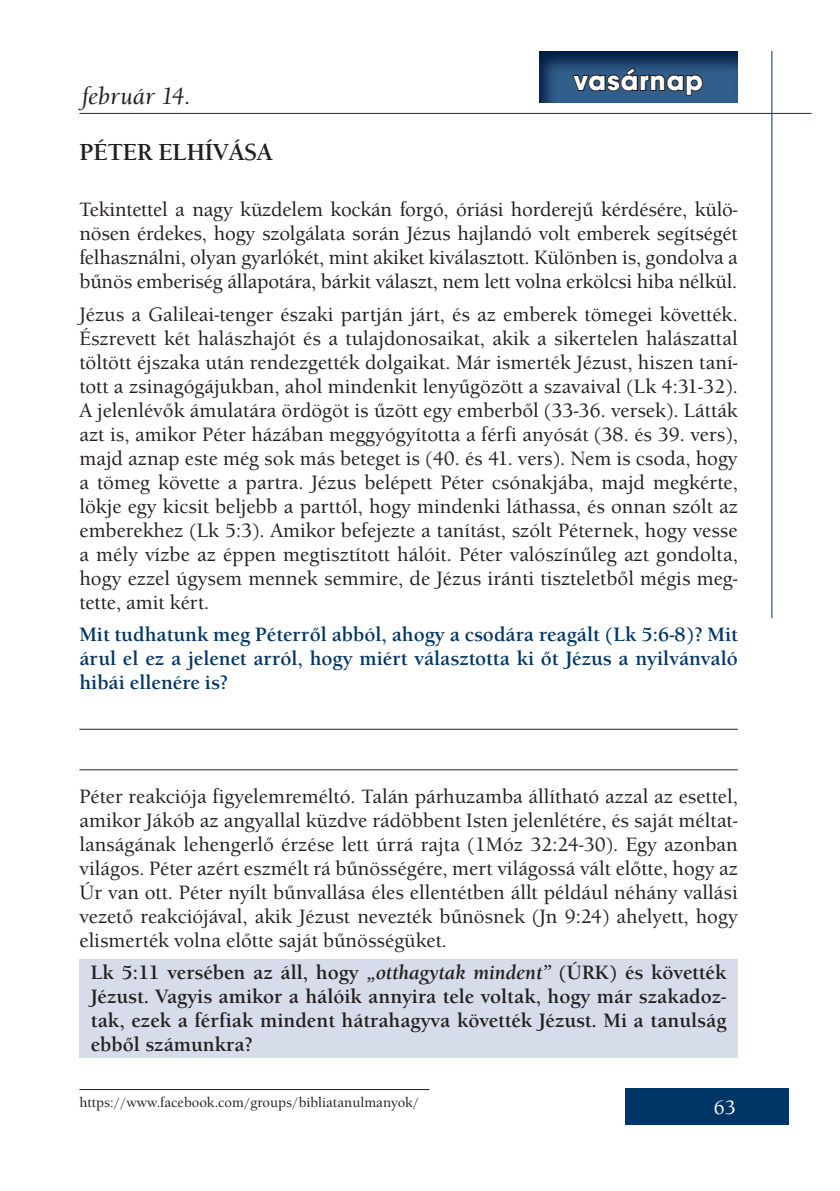
<style>
.page{position:relative;width:840px;height:1191px;background:#fff}
.page>*{position:absolute;margin:0;border:0;box-sizing:border-box;transform-origin:0 0}
.t1{font:700 28px "Avant Gar Got Itc TEE";letter-spacing:.04em;color:#fff}
.t2{font:700 24px "Berkeley Old Sty Itc TEE";color:#231f20}
.t3{font:italic 500 24px "Berkeley Old Sty Itc TEE";color:#231f20}
.t4{font:500 20px/24px "Berkeley Old Sty Itc TEE";color:#231f20;text-align:justify}
.t5{font:700 20px/24px "Berkeley Old Sty Itc TEE";color:#231f20;text-align:justify}
.t6{font:700 20px/24px "Berkeley Old Sty Itc TEE";color:#003667;text-align:justify}
.t7{font:500 20px "Berkeley Old Sty Itc TEE";color:#fff}
.t8{font:500 14px "Berkeley Old Sty Itc TEE";color:#231f20}
.s1{font-style:italic}
</style>
<div class="page">
<div style="left:624px;top:1089px;width:164px;height:36px;background:#003667"></div>
<hr style="left:79px;top:113px;width:732px;height:1px;background:#003667">
<hr style="left:771px;top:51px;width:1px;height:567px;background:#003667">
<div style="left:79px;top:959px;width:658px;height:98px;background:#d6dce9"></div>
<svg style="left:539px;top:51px;width:199px;height:52px;background:#1f436e"></svg>
<svg style="left:570px;top:66px;width:134px;height:31px;background:#2b4969"></svg>
<hr style="left:79px;top:729px;width:658px;height:1px;background:#231f20">
<hr style="left:79px;top:769px;width:658px;height:1px;background:#231f20">
<hr style="left:79px;top:1089px;width:350px;height:1px;background:#231f20">
<p class="t3" style="left:81px;top:82px;width:111px">február 14.</p>
<p class="t2" style="left:79px;top:138px;width:194px">PÉTER ELHÍVÁSA</p>
<h1 class="t1" style="left:574px;top:63px;width:130px">vasárnap</h1>
<p class="t4" style="left:79px;top:197px;width:659px">Tekintettel a nagy küzdelem kockán forgó, óriási horderejű kérdésére, külö&shy;nösen érdekes, hogy szolgálata során Jézus hajlandó volt emberek segítségét felhasználni, olyan gyarlókét, mint akiket kiválasztott. Különben is, gondolva a bűnös emberiség állapotára, bárkit választ, nem lett volna erkölcsi hiba nélkül.</p>
<p class="t4" style="left:79px;top:302px;width:659px">Jézus a Galileai-tenger északi partján járt, és az emberek tömegei követték.<br>Észrevett két halászhajót és a tulajdonosaikat, akik a sikertelen halászattal töltött éjszaka után rendezgették dolgaikat. Már ismerték Jézust, hiszen taní&shy;tott a zsinagógájukban, ahol mindenkit lenyűgözött a szavaival (Lk 4:31-32).<br>A jelenlévők ámulatára ördögöt is űzött egy emberből (33-36. versek). Látták azt is, amikor Péter házában meggyógyította a férfi anyósát (38. és 39. vers), majd aznap este még sok más beteget is (40. és 41. vers). Nem is csoda, hogy a tömeg követte a partra. Jézus belépett Péter csónakjába, majd megkérte, lökje egy kicsit beljebb a parttól, hogy mindenki láthassa, és onnan szólt az emberekhez (Lk 5:3). Amikor befejezte a tanítást, szólt Péternek, hogy vesse a mély vízbe az éppen megtisztított hálóit. Péter valószínűleg azt gondolta, hogy ezzel úgysem mennek semmire, de Jézus iránti tiszteletből mégis meg&shy;tette, amit kért.</p>
<p class="t6" style="left:79px;top:623px;width:659px">Mit tudhatunk meg Péterről abból, ahogy a csodára reagált (Lk 5:6-8)? Mit árul el ez a jelenet arról, hogy miért választotta ki őt Jézus a nyilvánvaló hibái ellenére is?</p>
<p class="t4" style="left:79px;top:784px;width:659px">Péter reakciója figyelemreméltó. Talán párhuzamba állítható azzal az esettel, amikor Jákób az angyallal küzdve rádöbbent Isten jelenlétére, és saját méltat&shy;lanságának lehengerlő érzése lett úrrá rajta (1Móz 32:24-30). Egy azonban világos. Péter azért eszmélt rá bűnösségére, mert világossá vált előtte, hogy az Úr van ott. Péter nyílt bűnvallása éles ellentétben állt például néhány vallási vezető reakciójával, akik Jézust nevezték bűnösnek (Jn 9:24) ahelyett, hogy elismerték volna előtte saját bűnösségüket.</p>
<p class="t5" style="left:91px;top:961px;width:636px">Lk 5:11 versében az áll, hogy <span class="s1">„otthagytak mindent”</span> (ÚRK) és követték Jézust. Vagyis amikor a hálóik annyira tele voltak, hogy már szakadoz&shy;tak, ezek a férfiak mindent hátrahagyva követték Jézust. Mi a tanulság ebből számunkra?</p>
<p class="t8" style="left:79px;top:1094px;width:341px">https://www.facebook.com/groups/bibliatanulmanyok/</p>
<p class="t7" style="left:713px;top:1096px;width:24px">63</p>
</div>
